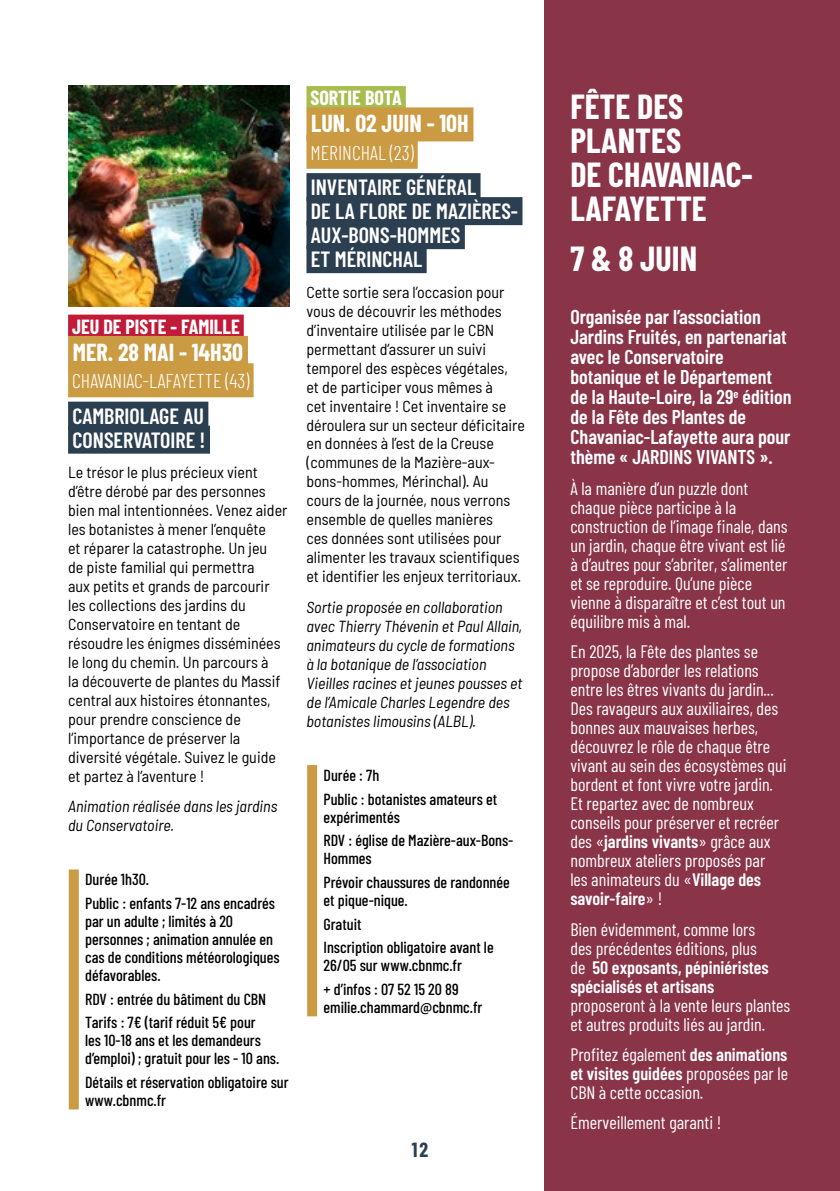
<style>
.page{position:relative;width:840px;height:1191px;background:#fff}
.page>*{position:absolute;margin:0;border:0;box-sizing:border-box;transform-origin:0 0}
.t1{font:700 34px/34px "Barlow Condensed";color:#fff}
.t2{font:700 24px "Barlow Condensed";color:#fff}
.t3{font:600 22px/24px "Barlow Condensed";color:#fff}
.t4{font:600 20px/20px "Barlow Condensed";color:#fff}
.t5{font:300 20px "Barlow Condensed";color:#fff}
.t6{font:700 20px "Barlow Condensed";color:#fff}
.t7{font:700 20px "Barlow Condensed";color:#2c3f50}
.t8{font:18px/19px "Barlow Condensed";color:#fff}
.t9{font:semi-condensed 16px/19px "Barlow";color:#000}
.t10{font:500 16px/23.6px "Barlow Condensed";color:#000}
.t11{font:italic semi-condensed 16px/19px "Barlow";color:#000}
.s1{font-weight:600}
</style>
<div class="page">
<div style="left:544px;top:0;width:295px;height:1191px;background:#893447"></div>
<div style="left:68px;top:314px;width:176px;height:22px;background:#c11b39"></div>
<div style="left:68px;top:336px;width:180px;height:34px;background:#ca9b43"></div>
<div style="left:68px;top:363px;width:185px;height:34px;background:#ca9b43"></div>
<div style="left:68px;top:401px;width:140px;height:28px;background:#2c3f50"></div>
<div style="left:68px;top:425px;width:142px;height:28px;background:#2c3f50"></div>
<div style="left:69px;top:869px;width:10px;height:240px;background:#ca9b43"></div>
<img style="left:68px;top:85px;width:221px;height:221px">
<div style="left:306px;top:86px;width:99px;height:22px;background:#a8bd4f"></div>
<div style="left:306px;top:107px;width:167px;height:34px;background:#ca9b43"></div>
<div style="left:306px;top:135px;width:111px;height:34px;background:#ca9b43"></div>
<div style="left:306px;top:173px;width:174px;height:28px;background:#2c3f50"></div>
<div style="left:306px;top:197px;width:216px;height:28px;background:#2c3f50"></div>
<div style="left:306px;top:221px;width:158px;height:28px;background:#2c3f50"></div>
<div style="left:306px;top:245px;width:120px;height:28px;background:#2c3f50"></div>
<div style="left:307px;top:765px;width:10px;height:251px;background:#ca9b43"></div>
<p class="t6" style="left:72px;top:312px;width:169px">JEU DE PISTE - FAMILLE</p>
<h2 class="t2" style="left:73px;top:335px;width:172px">MER. 28 MAI - 14H30</h2>
<p class="t5" style="left:72px;top:367px;width:179px">CHAVANIAC-LAFAYETTE (43)</p>
<h3 class="t3" style="left:72px;top:402px;width:134px">CAMBRIOLAGE AU<br>CONSERVATOIRE !</h3>
<p class="t9" style="left:68px;top:461px;width:221px">Le trésor le plus précieux vient d’être dérobé par des personnes bien mal intentionnées. Venez aider les botanistes à mener l’enquête<br>et réparer la catastrophe. Un jeu<br>de piste familial qui permettra<br>aux petits et grands de parcourir les collections des jardins du<br>Conservatoire en tentant de résoudre les énigmes disséminées le long du chemin. Un parcours à<br>la découverte de plantes du Massif central aux histoires étonnantes, pour prendre conscience de l’importance de préserver la diversité végétale. Suivez le guide et partez à l’aventure !</p>
<p class="t11" style="left:68px;top:796px;width:210px">Animation réalisée dans les jardins du Conservatoire.</p>
<p class="t10" style="left:85px;top:866px;width:191px">Durée 1h30.<br>Public : enfants 7-12 ans encadrés</p>
<p class="t10" style="left:85px;top:911px;width:196px;line-height:18px">par un adulte ; limités à 20 personnes ; animation annulée en cas de conditions météorologiques défavorables.</p>
<p class="t10" style="left:85px;top:986px;width:182px">RDV : entrée du bâtiment du CBN<br>Tarifs : 7€ (tarif réduit 5€ pour</p>
<p class="t10" style="left:85px;top:1030px;width:196px;line-height:18px">les 10-18 ans et les demandeurs d’emploi) ; gratuit pour les - 10 ans.</p>
<p class="t10" style="left:85px;top:1072px;width:205px;line-height:18px">Détails et réservation obligatoire sur www.cbnmc.fr</p>
<p class="t6" style="left:310px;top:84px;width:93px">SORTIE BOTA</p>
<h2 class="t2" style="left:311px;top:107px;width:159px">LUN. 02 JUIN - 10H</h2>
<p class="t5" style="left:310px;top:138px;width:105px">MERINCHAL (23)</p>
<h3 class="t3" style="left:311px;top:174px;width:208px">INVENTAIRE GÉNÉRAL<br>DE LA FLORE DE MAZIÈRES-<br>AUX-BONS-HOMMES<br>ET MÉRINCHAL</h3>
<p class="t9" style="left:306px;top:281px;width:220px">Cette sortie sera l’occasion pour vous de découvrir les méthodes d’inventaire utilisée par le CBN permettant d’assurer un suivi temporel des espèces végétales,<br>et de participer vous mêmes à<br>cet inventaire ! Cet inventaire se déroulera sur un secteur déficitaire en données à l’est de la Creuse (communes de la Mazière-aux&shy;bons-hommes, Mérinchal). Au cours de la journée, nous verrons ensemble de quelles manières<br>ces données sont utilisées pour alimenter les travaux scientifiques et identifier les enjeux territoriaux.</p>
<p class="t11" style="left:306px;top:596px;width:217px">Sortie proposée en collaboration avec Thierry Thévenin et Paul Allain, animateurs du cycle de formations à la botanique de l’association Vieilles racines et jeunes pousses et de l’Amicale Charles Legendre des botanistes limousins (ALBL).</p>
<p class="t10" style="left:323px;top:762px;width:175px">Durée : 7h<br>Public : botanistes amateurs et</p>
<p class="t10" style="left:323px;top:804px;width:191px">expérimentés<br>RDV : église de Mazière-aux-Bons-</p>
<p class="t10" style="left:323px;top:845px;width:188px">Hommes<br>Prévoir chaussures de randonnée</p>
<p class="t10" style="left:323px;top:887px;width:171px">et pique-nique.<br>Gratuit<br>Inscription obligatoire avant le</p>
<p class="t10" style="left:323px;top:952px;width:140px">26/05 sur www.cbnmc.fr + d’infos : 07 52 15 20 89</p>
<p class="t10" style="left:323px;top:994px;width:160px">emilie.chammard@cbnmc.fr</p>
<p class="t7" style="left:411px;top:1135px;width:18px">12</p>
<h1 class="t1" style="left:570px;top:88px;width:184px">FÊTE DES<br>PLANTES<br>DE CHAVANIAC-<br>LAFAYETTE</h1>
<h1 class="t1" style="left:570px;top:240px;width:128px">7 &amp; 8 JUIN</h1>
<p class="t4" style="left:570px;top:306px;width:222px">Organisée par l’association<br>Jardins Fruités, en partenariat avec le Conservatoire botanique et le Département de la Haute-Loire, la 29<sup>e</sup> édition de la Fête des Plantes de<br>Chavaniac-Lafayette aura pour thème « JARDINS VIVANTS ».</p>
<p class="t8" style="left:570px;top:477px;width:218px">À la manière d’un puzzle dont chaque pièce participe à la construction de l’image finale, dans un jardin, chaque être vivant est lié à d’autres pour s’abriter, s’alimenter et se reproduire. Qu’une pièce vienne à disparaître et c’est tout un équilibre mis à mal.</p>
<p class="t8" style="left:570px;top:640px;width:218px">En 2025, la Fête des plantes se propose d’aborder les relations entre les êtres vivants du jardin...<br>Des ravageurs aux auxiliaires, des bonnes aux mauvaises herbes, découvrez le rôle de chaque être vivant au sein des écosystèmes qui bordent et font vivre votre jardin.<br>Et repartez avec de nombreux conseils pour préserver et recréer des «<span class="s1">jardins vivants</span>» grâce aux nombreux ateliers proposés par les animateurs du «<span class="s1">Village des savoir-faire</span>» !</p>
<p class="t8" style="left:570px;top:918px;width:200px">Bien évidemment, comme lors des précédentes éditions, plus de <span class="s1">50 exposants, pépiniéristes spécialisés et artisans</span></p>
<p class="t8" style="left:570px;top:994px;width:221px">proposeront à la vente leurs plantes et autres produits liés au jardin.</p>
<p class="t8" style="left:570px;top:1043px;width:219px;text-align:justify">Profitez également <span class="s1">des animations et visites guidées</span> proposées par le CBN à cette occasion.</p>
<p class="t8" style="left:570px;top:1112px;width:152px">Émerveillement garanti !</p>
</div>
